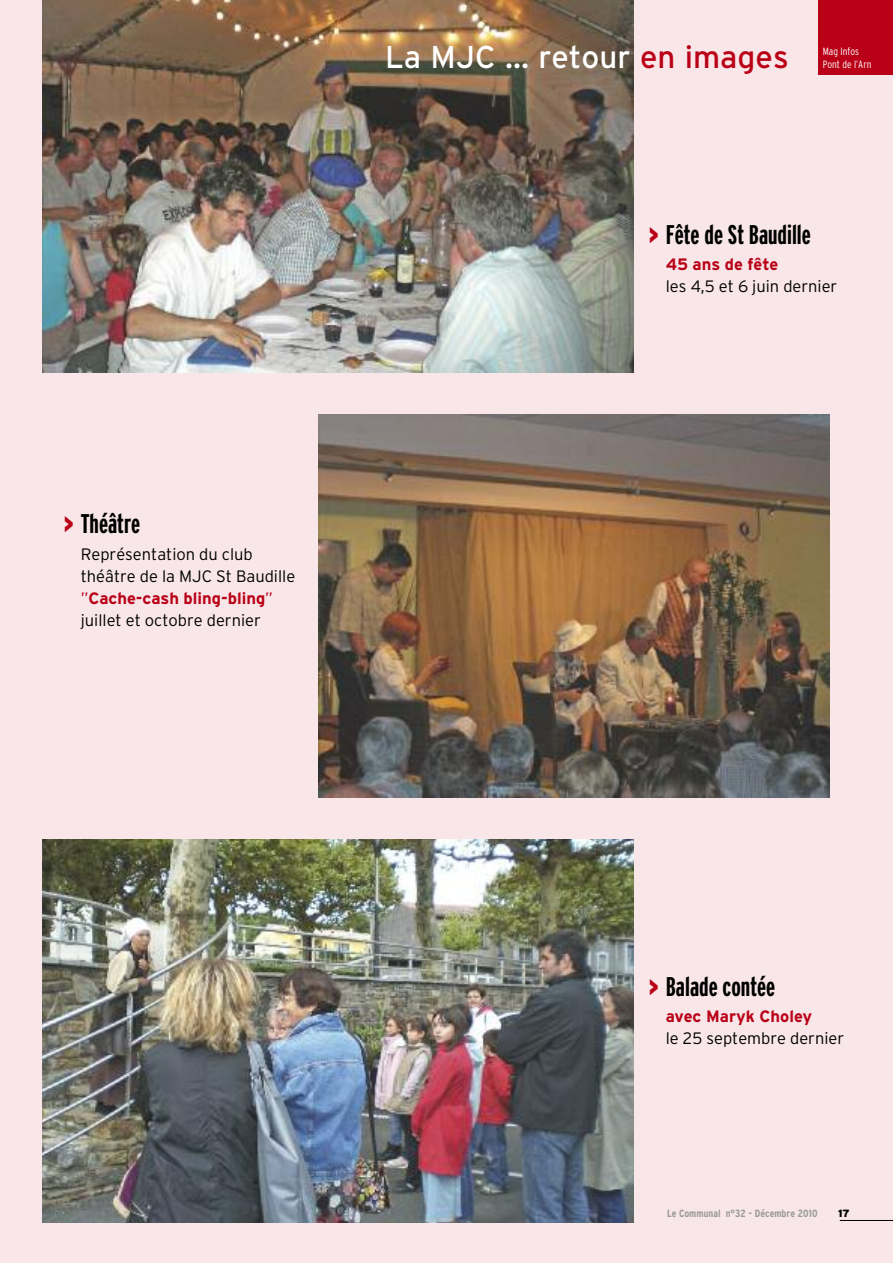
<style>
.page{position:relative;width:893px;height:1263px;background:#f8e6e8}
.page>*{position:absolute;margin:0;border:0;box-sizing:border-box;transform-origin:0 0}
.t1{font:31.5px "Interstate";color:#fff}
.t2{font:27px "Interstate Bold Compressed";color:#000}
.t3{font:300 16.5px/22px "Interstate";color:#000}
.t4{font:700 16.5px "Interstate";color:#ba0016}
.t5{font:700 condensed 10.5px "Interstate";color:#999}
.t6{font:300 condensed 10.5px/13.5px "Interstate";color:#fff}
.t7{font:900 10.5px "Interstate";color:#000}
.s1{font-family:"Interstate";font-weight:900;font-stretch:condensed;font-size:25.5px;color:#ba0016}
.s2{color:#ba0016}
.s3{font-weight:700;color:#ba0016}
</style>
<div class="page">
<hr style="left:840px;top:1220px;width:53px;height:1px;background:#000">
<img style="left:43px;top:0;width:591px;height:372px">
<img style="left:319px;top:415px;width:510px;height:382px">
<img style="left:43px;top:840px;width:591px;height:382px">
<div style="left:819px;top:0;width:74px;height:74px;background:#ba0016"></div>
<h2 class="t2" style="left:64px;top:514px;width:78px"><span class="s1">&gt;</span> Théâtre</h2>
<p class="t3" style="left:81px;top:544px;width:216px">Représentation du club théâtre de la MJC St Baudille <span class="s2">”</span><span class="s3">Cache-cash bling-bling</span><span class="s2">” </span>juillet et octobre dernier</p>
<h1 class="t1" style="left:385px;top:46px;width:405px">La MJC ... retour <span class="s2">en images</span></h1>
<p class="t6" style="left:823px;top:45px;width:50px">Mag Infos<br>Pont de l’Arn</p>
<h2 class="t2" style="left:649px;top:225px;width:164px"><span class="s1">&gt;</span> Fête de St Baudille</h2>
<p class="t4" style="left:666px;top:255px;width:114px">45 ans de fête</p>
<p class="t3" style="left:666px;top:277px;width:173px">les 4,5 et 6 juin dernier</p>
<h2 class="t2" style="left:649px;top:976px;width:128px"><span class="s1">&gt;</span> Balade contée</h2>
<p class="t4" style="left:666px;top:1006px;width:148px">avec Maryk Choley</p>
<p class="t3" style="left:666px;top:1029px;width:180px">le 25 septembre dernier</p>
<p class="t5" style="left:667px;top:1209px;width:152px">Le Communal n°32 - Décembre 2010</p>
<p class="t7" style="left:838px;top:1207px;width:13px">17</p>
</div>
